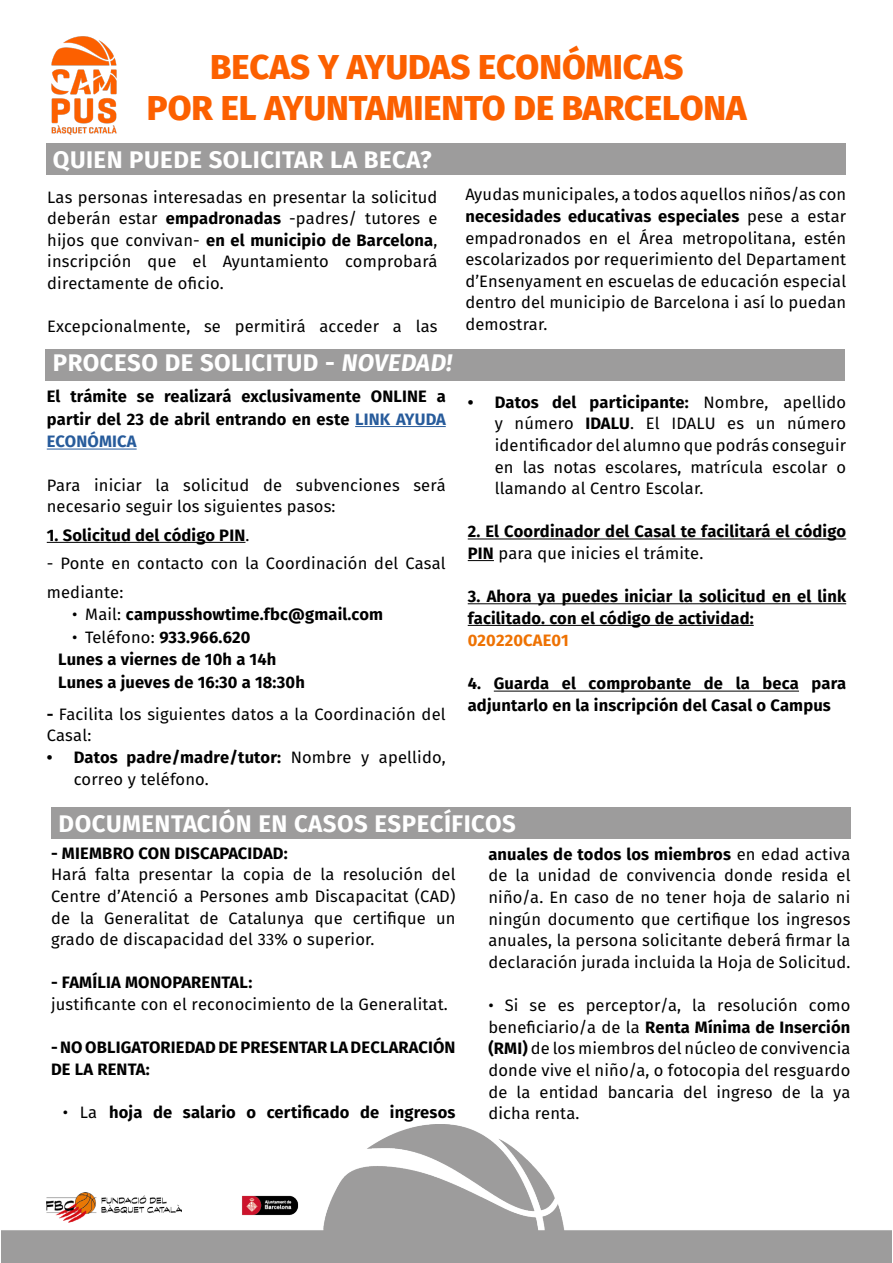
<style>
.page{position:relative;width:893px;height:1263px;background:#fff}
.page>*{position:absolute;margin:0;border:0;box-sizing:border-box;transform-origin:0 0}
.t1{font:800 34.5px/41.4px "Fira Sans";color:#fc6000;text-align:center}
.t2{font:700 24px "Fira Sans";letter-spacing:.02em;color:#fff}
.t3{font:16.5px/21.6px "Fira Sans";letter-spacing:.01em;color:#000;text-align:justify}
.t4{font:700 16.5px/21.6px "Fira Sans";letter-spacing:.01em;color:#000}
.t5{font:700 16.5px "Fira Sans";letter-spacing:.01em;color:#ee7203}
.s1{font-weight:700}
.s2{font-style:italic}
.s3{color:#275b9b}
.s4{font-weight:400}
</style>
<div class="page">
<img style="left:51px;top:36px;width:66px;height:99px">
<img style="left:1px;top:1124px;width:891px;height:139px">
<img style="left:47px;top:1193px;width:135px;height:29px">
<div style="left:47px;top:143px;width:799px;height:32px;background:#9d9c9c"></div>
<div style="left:45px;top:349px;width:800px;height:32px;background:#9d9c9c"></div>
<hr style="left:355px;top:426px;width:91px;height:1px;background:#275b9b">
<hr style="left:47px;top:449px;width:90px;height:1px;background:#275b9b">
<hr style="left:47px;top:542px;width:198px;height:1px;background:#000">
<hr style="left:468px;top:539px;width:378px;height:1px;background:#000">
<svg style="left:468px;top:560px;width:26px;height:1px"></svg>
<hr style="left:468px;top:603px;width:378px;height:1px;background:#000">
<hr style="left:468px;top:625px;width:286px;height:1px;background:#000">
<hr style="left:494px;top:691px;width:305px;height:1px;background:#000">
<div style="left:51px;top:807px;width:799px;height:32px;background:#9d9c9c"></div>
<h1 class="t1" style="left:147px;top:43px;width:601px">BECAS Y AYUDAS ECONÓMICAS<br>POR EL AYUNTAMIENTO DE BARCELONA</h1>
<h2 class="t2" style="left:53px;top:139px;width:380px">QUIEN PUEDE SOLICITAR LA BECA?</h2>
<p class="t3" style="left:47px;top:186px;width:392px">Las personas interesadas en presentar la solicitud deberán estar <span class="s1">empadronadas</span> -padres/ tutores e hijos que convivan- <span class="s1">en el municipio de Barcelona</span>, inscripción que el Ayuntamiento comprobará directamente de oficio.</p>
<p class="t3" style="left:47px;top:315px;width:392px">Excepcionalmente, se permitirá acceder a las</p>
<h2 class="t2" style="left:53px;top:343px;width:401px">PROCESO DE SOLICITUD - <span class="s2">NOVEDAD!</span></h2>
<p class="t4" style="left:47px;top:384px;width:401px;line-height:22.5px;text-align:justify">El trámite se realizará exclusivamente ONLINE a partir del 23 de abril entrando en este <span class="s3">LINK AYUDA ECONÓMICA</span></p>
<p class="t3" style="left:47px;top:474px;width:400px">Para iniciar la solicitud de subvenciones será necesario seguir los siguientes pasos:</p>
<p class="t4" style="left:47px;top:523px;width:204px">1. Solicitud del código PIN<span class="s4">.</span></p>
<p class="t3" style="left:47px;top:549px;width:400px;line-height:28.5px">- Ponte en contacto con la Coordinación del Casal mediante:</p>
<p class="t4" style="left:72px;top:602px;width:312px"><span class="s4">• Mail:</span> campusshowtime.fbc@gmail.com</p>
<p class="t4" style="left:58px;top:625px;width:248px;line-height:22.5px;text-indent:14px"><span class="s4">• Teléfono:</span> 933.966.620<br>Lunes a viernes de 10h a 14h<br>Lunes a jueves de 16:30 a 18:30h</p>
<p class="t3" style="left:47px;top:703px;width:400px"><span class="s1">-</span> Facilita los siguientes datos a la Coordinación del<br>Casal:</p>
<p class="t3" style="left:74px;top:746px;width:373px;text-indent:-27px"><span class="s1">• Datos padre/madre/tutor:</span> Nombre y apellido, correo y teléfono.</p>
<p class="t3" style="left:465px;top:183px;width:382px">Ayudas municipales, a todos aquellos niños/as con <span class="s1">necesidades educativas especiales</span> pese a estar empadronados en el Área metropolitana, estén escolarizados por requerimiento del Departament d’Ensenyament en escuelas de educación especial dentro del municipio de Barcelona i así lo puedan demostrar.</p>
<p class="t3" style="left:495px;top:391px;width:353px;text-indent:-27px"><span class="s1">• Datos del participante:</span> Nombre, apellido y número <span class="s1">IDALU</span>. El IDALU es un número identificador del alumno que podrás conseguir en las notas escolares, matrícula escolar o llamando al Centro Escolar.</p>
<p class="t4" style="left:468px;top:520px;width:380px">2. El Coordinador del Casal te facilitará el código<br>PIN <span class="s4">para que inicies el trámite.</span></p>
<p class="t4" style="left:468px;top:584px;width:380px">3. Ahora ya puedes iniciar la solicitud en el link facilitado. con el código de actividad:</p>
<p class="t5" style="left:468px;top:627px;width:103px">020220CAE01</p>
<p class="t4" style="left:468px;top:672px;width:380px">4. Guarda el comprobante de la beca para adjuntarlo en la inscripción del Casal o Campus</p>
<h2 class="t2" style="left:59px;top:803px;width:459px">DOCUMENTACIÓN EN CASOS ESPECÍFICOS</h2>
<p class="t4" style="left:51px;top:841px;width:238px">- MIEMBRO CON DISCAPACIDAD:</p>
<p class="t3" style="left:51px;top:863px;width:406px">Hará falta presentar la copia de la resolución del Centre d’Atenció a Persones amb Discapacitat (CAD) de la Generalitat de Catalunya que certifique un grado de discapacidad del 33% o superior.</p>
<p class="t4" style="left:51px;top:971px;width:203px">- FAMÍLIA MONOPARENTAL:</p>
<p class="t3" style="left:51px;top:993px;width:398px">justificante con el reconocimiento de la Generalitat.</p>
<p class="t4" style="left:51px;top:1035px;width:406px">- NO OBLIGATORIEDAD DE PRESENTAR LA DECLARACIÓN<br>DE LA RENTA:</p>
<p class="t4" style="left:63px;top:1100px;width:394px"><span class="s4">• La</span> hoja de salario o certificado de ingresos</p>
<p class="t3" style="left:488px;top:843px;width:364px"><span class="s1">anuales de todos los miembros</span> en edad activa de la unidad de convivencia donde resida el niño/a. En caso de no tener hoja de salario ni ningún documento que certifique los ingresos anuales, la persona solicitante deberá firmar la declaración jurada incluida la Hoja de Solicitud.</p>
<p class="t3" style="left:488px;top:994px;width:364px">• Si se es perceptor/a, la resolución como beneficiario/a de la <span class="s1">Renta Mínima de Inserción (RMI)</span> de los miembros del núcleo de convivencia donde vive el niño/a, o fotocopia del resguardo de la entidad bancaria del ingreso de la ya dicha renta.</p>
</div>
